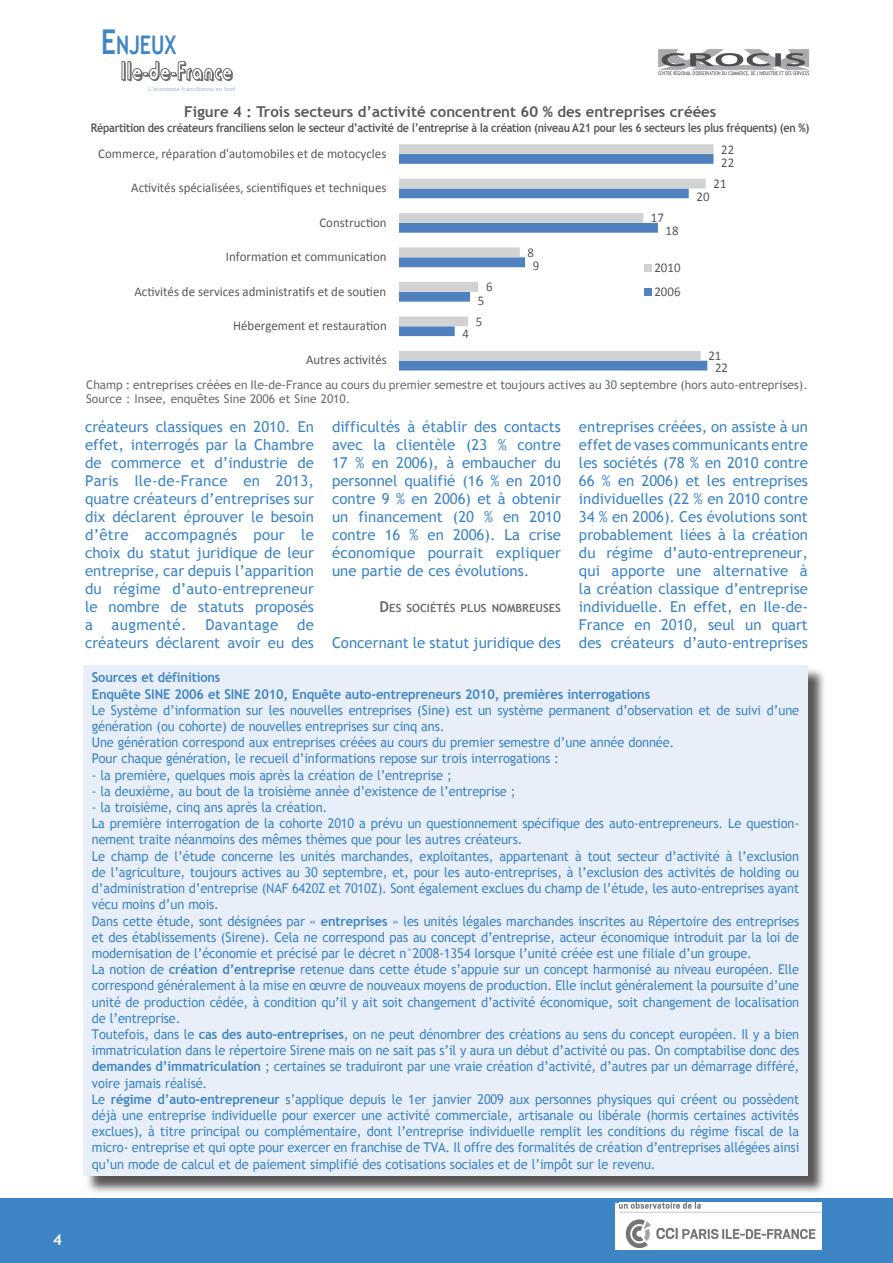
<style>
.page{position:relative;width:893px;height:1263px;background:#fff}
.page>*{position:absolute;margin:0;border:0;box-sizing:border-box;transform-origin:0 0}
.t1{font:700 25.65px "Trebuchet MS";color:#3e85c5;scale:.77 1}
.t2{font:15px/18px "Trebuchet MS";color:#3e85c5;text-align:justify}
.t3{font:700 15px "Trebuchet MS";color:#57585a}
.t4{font:700 15px "Trebuchet MS";color:#fff}
.t5{font:13.5px/16.2px "Trebuchet MS";letter-spacing:-.01em;color:#3e85c5;scale:.95 1}
.t6{font:700 13.5px/16.2px "Trebuchet MS";letter-spacing:-.01em;color:#3e85c5;scale:.95 1}
.t7{font:13.35px/24.2px "Calibri";color:#57585a;scale:.96 1}
.t8{font:12px/14.4px "Trebuchet MS";color:#6c6d70}
.t9{font:700 12px "Trebuchet MS";letter-spacing:-.025em;color:#57585a;scale:.9 1}
.t10{font:700 11.25px "Trebuchet MS";color:#6c6d70}
.t11{font:700 5.7px "Trebuchet MS";color:#adc2e4}
.s1{font-size:34.2px}
.s2{font-size:15px}
.s3{font-weight:700}
</style>
<div class="page">
<div style="left:0;top:1198px;width:893px;height:65px;background:#3e85c5"></div>
<svg style="left:121px;top:61px;width:112px;height:20px"></svg>
<div style="left:615px;top:1203px;width:206px;height:46px;background:#fff"></div>
<img style="left:619px;top:1203px;width:202px;height:44px">
<img style="left:657px;top:49px;width:153px;height:27px">
<div style="left:399px;top:361px;width:309px;height:9px;background:#4e81bd"></div>
<svg style="left:399px;top:144px;width:314px;height:217px"></svg>
<div style="left:644px;top:264px;width:7px;height:7px;background:#d1d2d4"></div>
<div style="left:644px;top:288px;width:7px;height:8px;background:#4e81bd"></div>
<div style="left:86px;top:667px;width:740px;height:527px;background:#231f20;opacity:.75"></div>
<div style="left:83px;top:665px;width:725px;height:511px;background:#e9eff8"></div>
<h1 class="t1" style="left:101px;top:29px;width:99px"><span class="s1">E</span>NJEUX</h1>
<p class="t11" style="left:148px;top:86px;width:89px">L’économie francilienne en bref</p>
<p class="t3" style="left:184px;top:103px;width:534px">Figure 4 : Trois secteurs d’activité concentrent 60 % des entreprises créées</p>
<p class="t9" style="left:91px;top:120px;width:800px">Répartition des créateurs franciliens selon le secteur d’activité de l’entreprise à la création (niveau A21 pour les 6 secteurs les plus fréquents) (en %)</p>
<p class="t7" style="left:98px;top:141px;width:302px">Commerce, réparation d'automobiles et de motocycles</p>
<p class="t7" style="left:721px;top:137px;width:15px">22</p>
<p class="t7" style="left:721px;top:150px;width:15px">22</p>
<p class="t7" style="left:131px;top:176px;width:267px">Activités spécialisées, scientifiques et techniques</p>
<p class="t7" style="left:713px;top:172px;width:15px">21</p>
<p class="t7" style="left:696px;top:185px;width:15px">20</p>
<p class="t7" style="left:319px;top:210px;width:72px">Construction</p>
<p class="t7" style="left:651px;top:206px;width:15px">17</p>
<p class="t7" style="left:666px;top:218px;width:15px">18</p>
<p class="t7" style="left:226px;top:245px;width:169px">Information et communication</p>
<p class="t7" style="left:135px;top:279px;width:264px">Activités de services administratifs et de soutien</p>
<p class="t7" style="left:486px;top:275px;width:8px">6</p>
<p class="t7" style="left:478px;top:288px;width:8px">5</p>
<p class="t7" style="left:528px;top:240px;width:8px">8</p>
<p class="t7" style="left:533px;top:254px;width:8px">9</p>
<p class="t7" style="left:654px;top:255px;width:29px">2010<br>2006</p>
<p class="t7" style="left:233px;top:313px;width:161px">Hébergement et restauration</p>
<p class="t7" style="left:476px;top:309px;width:8px">5</p>
<p class="t7" style="left:462px;top:321px;width:8px">4</p>
<p class="t7" style="left:306px;top:348px;width:86px">Autres activités</p>
<p class="t7" style="left:708px;top:344px;width:15px">21</p>
<p class="t7" style="left:715px;top:356px;width:15px">22</p>
<p class="t8" style="left:86px;top:377px;width:723px">Champ : entreprises créées en Ile-de-France au cours du premier semestre et toujours actives au 30 septembre (hors auto-entreprises).<br>Source : Insee, enquêtes Sine 2006 et Sine 2010.</p>
<p class="t2" style="left:85px;top:418px;width:230px">créateurs classiques en 2010. En effet, interrogés par la Chambre de commerce et d’industrie de Paris Ile-de-France en 2013, quatre créateurs d’entreprises sur dix déclarent éprouver le besoin d’être accompagnés pour le choix du statut juridique de leur entreprise, car depuis l’apparition du régime d’auto-entrepreneur le nombre de statuts proposés a augmenté. Davantage de créateurs déclarent avoir eu des</p>
<p class="t2" style="left:332px;top:418px;width:230px">difficultés à établir des contacts avec la clientèle (23 % contre 17 % en 2006), à embaucher du personnel qualifié (16 % en 2010 contre 9 % en 2006) et à obtenir un financement (20 % en 2010 contre 16 % en 2006). La crise économique pourrait expliquer une partie de ces évolutions.</p>
<p class="t10" style="left:380px;top:601px;width:183px"><span class="s2">D</span>ES SOCIÉTÉS PLUS NOMBREUSES</p>
<p class="t2" style="left:332px;top:634px;width:230px">Concernant le statut juridique des</p>
<p class="t2" style="left:579px;top:418px;width:230px">entreprises créées, on assiste à un effet de vases communicants entre les sociétés (78 % en 2010 contre 66 % en 2006) et les entreprises individuelles (22 % en 2010 contre 34 % en 2006). Ces évolutions sont probablement liées à la création du régime d’auto-entrepreneur, qui apporte une alternative à la création classique d’entreprise individuelle. En effet, en Ile-de-France en 2010, seul un quart des créateurs d’auto-entreprises</p>
<p class="t6" style="left:92px;top:669px;width:589px">Sources et définitions<br>Enquête SINE 2006 et SINE 2010, Enquête auto-entrepreneurs 2010, premières interrogations</p>
<p class="t5" style="left:92px;top:702px;width:746px">Le Système d’information sur les nouvelles entreprises (Sine) est un système permanent d’observation et de suivi d’une génération (ou cohorte) de nouvelles entreprises sur cinq ans.<br>Une génération correspond aux entreprises créées au cours du premier semestre d’une année donnée.<br>Pour chaque génération, le recueil d’informations repose sur trois interrogations :</p>
<p class="t5" style="left:92px;top:767px;width:380px">- la première, quelques mois après la création de l’entreprise ;</p>
<p class="t5" style="left:92px;top:783px;width:447px">- la deuxième, au bout de la troisième année d’existence de l’entreprise ;</p>
<p class="t5" style="left:92px;top:799px;width:746px">- la troisième, cinq ans après la création.<br>La première interrogation de la cohorte 2010 a prévu un questionnement spécifique des auto-entrepreneurs. Le question&shy;nement traite néanmoins des mêmes thèmes que pour les autres créateurs.<br>Le champ de l’étude concerne les unités marchandes, exploitantes, appartenant à tout secteur d’activité à l’exclusion de l’agriculture, toujours actives au 30 septembre, et, pour les auto-entreprises, à l’exclusion des activités de holding ou d’administration d’entreprise (NAF 6420Z et 7010Z). Sont également exclues du champ de l’étude, les auto-entreprises ayant vécu moins d’un mois.<br>Dans cette étude, sont désignées par « <span class="s3">entreprises</span> » les unités légales marchandes inscrites au Répertoire des entreprises et des établissements (Sirene). Cela ne correspond pas au concept d’entreprise, acteur économique introduit par la loi de modernisation de l’économie et précisé par le décret n°2008-1354 lorsque l’unité créée est une filiale d’un groupe.<br>La notion de <span class="s3">création d’entreprise</span> retenue dans cette étude s’appuie sur un concept harmonisé au niveau européen. Elle correspond généralement à la mise en œuvre de nouveaux moyens de production. Elle inclut généralement la poursuite d’une unité de production cédée, à condition qu’il y ait soit changement d’activité économique, soit changement de localisation de l’entreprise.<br>Toutefois, dans le <span class="s3">cas des auto-entreprises</span>, on ne peut dénombrer des créations au sens du concept européen. Il y a bien immatriculation dans le répertoire Sirene mais on ne sait pas s’il y aura un début d’activité ou pas. On comptabilise donc des <span class="s3">demandes d’immatriculation</span> ; certaines se traduiront par une vraie création d’activité, d’autres par un démarrage différé, voire jamais réalisé.<br>Le <span class="s3">régime d’auto-entrepreneur</span> s’applique depuis le 1er janvier 2009 aux personnes physiques qui créent ou possèdent déjà une entreprise individuelle pour exercer une activité commerciale, artisanale ou libérale (hormis certaines activités exclues), à titre principal ou complémentaire, dont l’entreprise individuelle remplit les conditions du régime fiscal de la micro- entreprise et qui opte pour exercer en franchise de TVA. Il offre des formalités de création d’entreprises allégées ainsi qu’un mode de calcul et de paiement simplifié des cotisations sociales et de l’impôt sur le revenu.</p>
<p class="t4" style="left:53px;top:1230px;width:10px">4</p>
</div>
